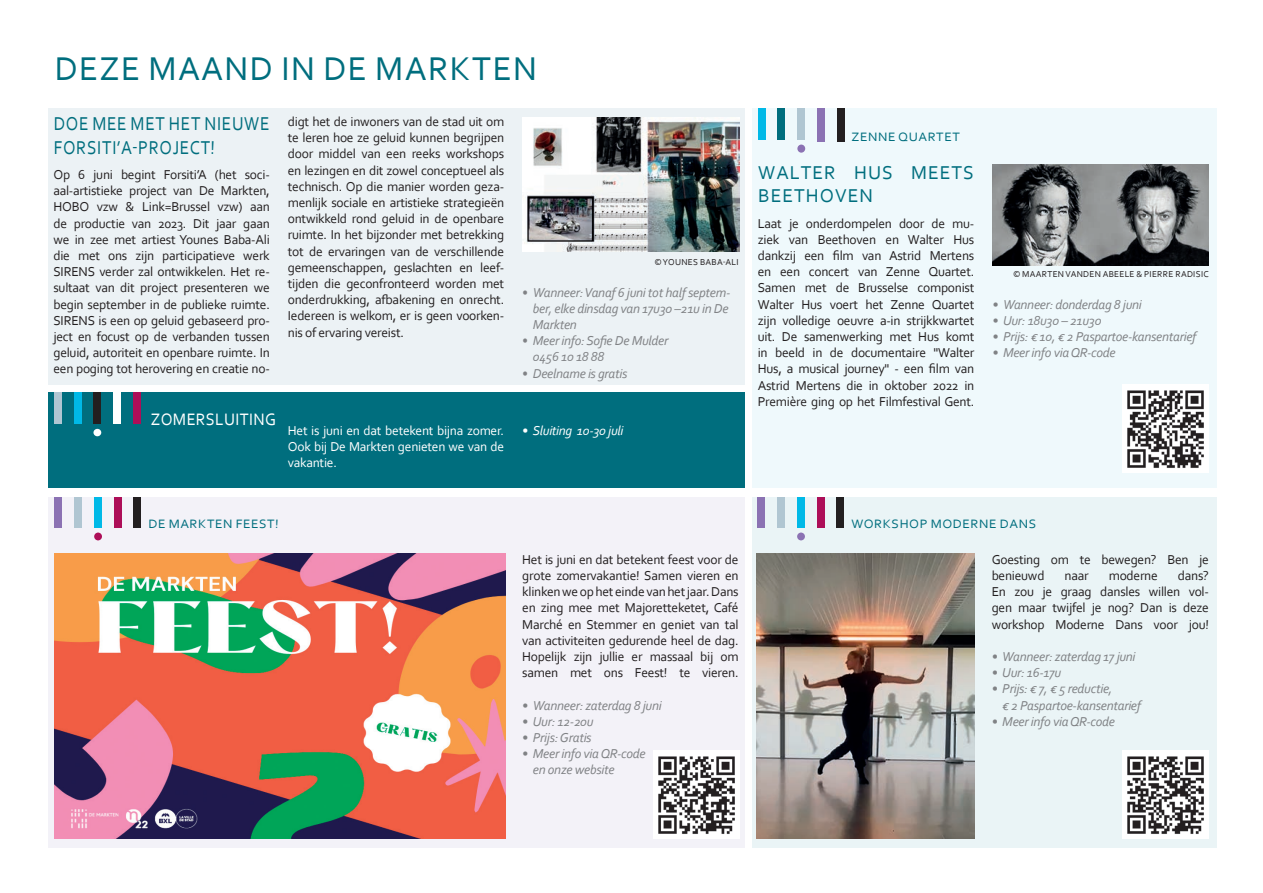
<style>
.page{position:relative;width:1263px;height:893px;background:#fff}
.page>*{position:absolute;margin:0;border:0;box-sizing:border-box;transform-origin:0 0}
.t1{font:34.5px "Corbel";letter-spacing:.04em;color:#006e7e}
.t2{font:19.5px/23.4px "Corbel";letter-spacing:.04em;color:#006e7e;scale:.88 1}
.t3{font:19.5px/23.4px "Corbel";letter-spacing:.04em;color:#006e7e}
.t4{font:17.4px "Corbel";letter-spacing:.02em;color:#fff;scale:.94 1}
.t5{font:13.5px/16.2px "Corbel";letter-spacing:-.02em;color:#231f20;text-align:justify}
.t6{font:italic 13.5px/16.2px "Corbel";letter-spacing:-.02em;color:#808285}
.t7{font:italic 13.5px/16.2px "Corbel";letter-spacing:-.02em;color:#808285;scale:.94 1}
.t8{font:13.5px/16.2px "Corbel";letter-spacing:-.02em;color:#fff;text-align:justify}
.t9{font:italic 13.5px "Corbel";letter-spacing:-.02em;color:#fff}
.t10{font:12.75px "Corbel";letter-spacing:.04em;color:#006e7e;scale:1.07 1}
.t11{font:9px "Corbel";letter-spacing:.03em;color:#231f20}
</style>
<div class="page">
<div style="left:49px;top:497px;width:696px;height:350px;background:#f3f2f8"></div>
<div style="left:752px;top:108px;width:464px;height:380px;background:#eff9fc"></div>
<div style="left:49px;top:108px;width:696px;height:277px;background:#ecf2f5"></div>
<div style="left:49px;top:392px;width:696px;height:96px;background:#006e7e"></div>
<div style="left:54px;top:392px;width:8px;height:32px;background:#b0c6d2"></div>
<div style="left:74px;top:392px;width:8px;height:32px;background:#00b9e7"></div>
<div style="left:93px;top:392px;width:8px;height:32px;background:#231f20"></div>
<div style="left:113px;top:392px;width:8px;height:32px;background:#fff"></div>
<div style="left:133px;top:392px;width:8px;height:32px;background:#ad0e58"></div>
<div style="left:93px;top:429px;width:8px;height:7px;background:#fff;border-radius:50%"></div>
<div style="left:55px;top:497px;width:7px;height:31px;background:#8b72b3"></div>
<div style="left:74px;top:497px;width:8px;height:31px;background:#b0c6d2"></div>
<div style="left:94px;top:497px;width:8px;height:31px;background:#00b9e7"></div>
<div style="left:114px;top:497px;width:8px;height:31px;background:#ad0e58"></div>
<div style="left:133px;top:497px;width:8px;height:31px;background:#231f20"></div>
<div style="left:94px;top:533px;width:8px;height:7px;background:#ad0e58;border-radius:50%"></div>
<div style="left:653px;top:751px;width:87px;height:88px;background:#fff"></div>
<img style="left:658px;top:756px;width:77px;height:78px">
<img style="left:1122px;top:385px;width:87px;height:87px">
<img style="left:54px;top:554px;width:451px;height:285px">
<div style="left:752px;top:497px;width:464px;height:350px;background:#eaf4f6"></div>
<div style="left:757px;top:497px;width:8px;height:31px;background:#8b72b3"></div>
<div style="left:777px;top:497px;width:8px;height:31px;background:#b0c6d2"></div>
<div style="left:797px;top:497px;width:8px;height:31px;background:#00b9e7"></div>
<div style="left:817px;top:497px;width:7px;height:31px;background:#ad0e58"></div>
<div style="left:836px;top:497px;width:8px;height:31px;background:#231f20"></div>
<div style="left:797px;top:533px;width:8px;height:7px;background:#8b72b3;border-radius:50%"></div>
<div style="left:1122px;top:751px;width:87px;height:88px;background:#fff"></div>
<img style="left:1127px;top:756px;width:77px;height:78px">
<img style="left:757px;top:554px;width:217px;height:285px">
<div style="left:758px;top:108px;width:8px;height:32px;background:#00b9e7"></div>
<div style="left:777px;top:108px;width:8px;height:32px;background:#006e7e"></div>
<div style="left:797px;top:108px;width:8px;height:32px;background:#b0c6d2"></div>
<div style="left:817px;top:108px;width:8px;height:33px;background:#8b72b3"></div>
<div style="left:837px;top:108px;width:7px;height:33px;background:#231f20"></div>
<div style="left:797px;top:145px;width:8px;height:8px;background:#8b72b3;border-radius:50%"></div>
<img style="left:522px;top:117px;width:217px;height:135px">
<img style="left:992px;top:165px;width:217px;height:100px">
<h1 class="t1" style="left:55px;top:47px;width:484px">DEZE MAAND IN DE MARKTEN</h1>
<h2 class="t2" style="left:54px;top:112px;width:247px">DOE MEE MET HET NIEUWE<br>FORSITI’A-PROJECT!</h2>
<p class="t5" style="left:53px;top:166px;width:218px">Op 6 juni begint Forsiti’A (het soci&shy;aal-artistieke project van De Markten, HOBO vzw &amp; Link=Brussel vzw) aan de productie van 2023. Dit jaar gaan we in zee met artiest Younes Baba-Ali die met ons zijn participatieve werk SIRENS verder zal ontwikkelen. Het re&shy;sultaat van dit project presenteren we begin september in de publieke ruimte.<br>SIRENS is een op geluid gebaseerd pro&shy;ject en focust op de verbanden tussen geluid, autoriteit en openbare ruimte. In een poging tot herovering en creatie no-</p>
<p class="t5" style="left:288px;top:113px;width:218px">digt het de inwoners van de stad uit om te leren hoe ze geluid kunnen begrijpen door middel van een reeks workshops en lezingen en dit zowel conceptueel als technisch. Op die manier worden geza&shy;menlijk sociale en artistieke strategieën ontwikkeld rond geluid in de openbare ruimte. In het bijzonder met betrekking tot de ervaringen van de verschillende gemeenschappen, geslachten en leef&shy;tijden die geconfronteerd worden met onderdrukking, afbakening en onrecht.<br>Iedereen is welkom, er is geen voorken&shy;nis of ervaring vereist.</p>
<p class="t11" style="left:655px;top:257px;width:86px">© YOUNES BABA-ALI</p>
<p class="t7" style="left:533px;top:284px;width:212px;text-indent:-11px">• Wanneer: Vanaf 6 juni tot half septem&shy;ber, elke dinsdag van 17u30 –21u in De<br>Markten</p>
<p class="t7" style="left:533px;top:332px;width:146px;text-indent:-11px">• Meer info: Sofie De Mulder<br>0456 10 18 88</p>
<p class="t7" style="left:522px;top:365px;width:113px">• Deelname is gratis</p>
<p class="t4" style="left:151px;top:408px;width:134px">ZOMERSLUITING</p>
<p class="t8" style="left:288px;top:422px;width:218px">Het is juni en dat betekent bijna zomer.<br>Ook bij De Markten genieten we van de vakantie.</p>
<p class="t9" style="left:522px;top:422px;width:103px">• Sluiting 10-30 juli</p>
<p class="t10" style="left:852px;top:129px;width:103px">ZENNE QUARTET</p>
<h2 class="t3" style="left:758px;top:160px;width:217px">WALTER HUS MEETS<br>BEETHOVEN</h2>
<p class="t5" style="left:758px;top:215px;width:218px">Laat je onderdompelen door de mu&shy;ziek van Beethoven en Walter Hus dankzij een film van Astrid Mertens en een concert van Zenne Quartet.<br>Samen met de Brusselse componist Walter Hus voert het Zenne Quartet zijn volledige oeuvre a-in strijkkwartet uit. De samenwerking met Hus komt in beeld in de documentaire "Walter Hus, a musical journey" - een film van Astrid Mertens die in oktober 2022 in Première ging op het Filmfestival Gent.</p>
<p class="t11" style="left:1013px;top:269px;width:197px">© MAARTEN VANDEN ABEELE &amp; PIERRE RADISIC</p>
<p class="t6" style="left:992px;top:296px;width:151px">• Wanneer: donderdag 8 juni</p>
<p class="t6" style="left:992px;top:312px;width:111px">• Uur: 18u30 – 21u30</p>
<p class="t6" style="left:992px;top:328px;width:206px">• Prijs: € 10, € 2 Paspartoe-kansentarief</p>
<p class="t6" style="left:992px;top:344px;width:125px">• Meer info via QR-code</p>
<p class="t10" style="left:148px;top:516px;width:123px">DE MARKTEN FEEST!</p>
<p class="t5" style="left:522px;top:551px;width:218px">Het is juni en dat betekent feest voor de grote zomervakantie! Samen vieren en klinken we op het einde van het jaar. Dans en zing mee met Majoretteketet, Café Marché en Stemmer en geniet van tal van activiteiten gedurende heel de dag.<br>Hopelijk zijn jullie er massaal bij om samen met ons Feest! te vieren.</p>
<p class="t6" style="left:522px;top:697px;width:141px">• Wanneer: zaterdag 8 juni</p>
<p class="t6" style="left:522px;top:713px;width:73px">• Uur: 12-20u</p>
<p class="t6" style="left:522px;top:729px;width:71px">• Prijs: Gratis</p>
<p class="t6" style="left:533px;top:745px;width:114px;text-indent:-11px">• Meer info via QR-code en onze website</p>
<p class="t10" style="left:851px;top:516px;width:174px">WORKSHOP MODERNE DANS</p>
<p class="t5" style="left:992px;top:551px;width:219px">Goesting om te bewegen? Ben je benieuwd</p>
<p class="t5" style="left:992px;top:567px;width:219px;text-indent:186px">dans?<br>En zou je graag dansles willen vol&shy;gen maar twijfel je nog? Dan is deze workshop Moderne Dans voor jou!</p>
<p class="t6" style="left:992px;top:648px;width:145px">• Wanneer: zaterdag 17 juni</p>
<p class="t6" style="left:992px;top:664px;width:71px">• Uur: 16-17u</p>
<p class="t6" style="left:1002px;top:680px;width:140px;text-indent:-11px">• Prijs: € 7, € 5 reductie,<br>€ 2 Paspartoe-kansentarief</p>
<p class="t6" style="left:992px;top:713px;width:125px">• Meer info via QR-code</p>
<p class="t5" style="left:1064px;top:567px;width:26px">naar</p>
<p class="t5" style="left:1109px;top:567px;width:51px">moderne</p>
</div>
